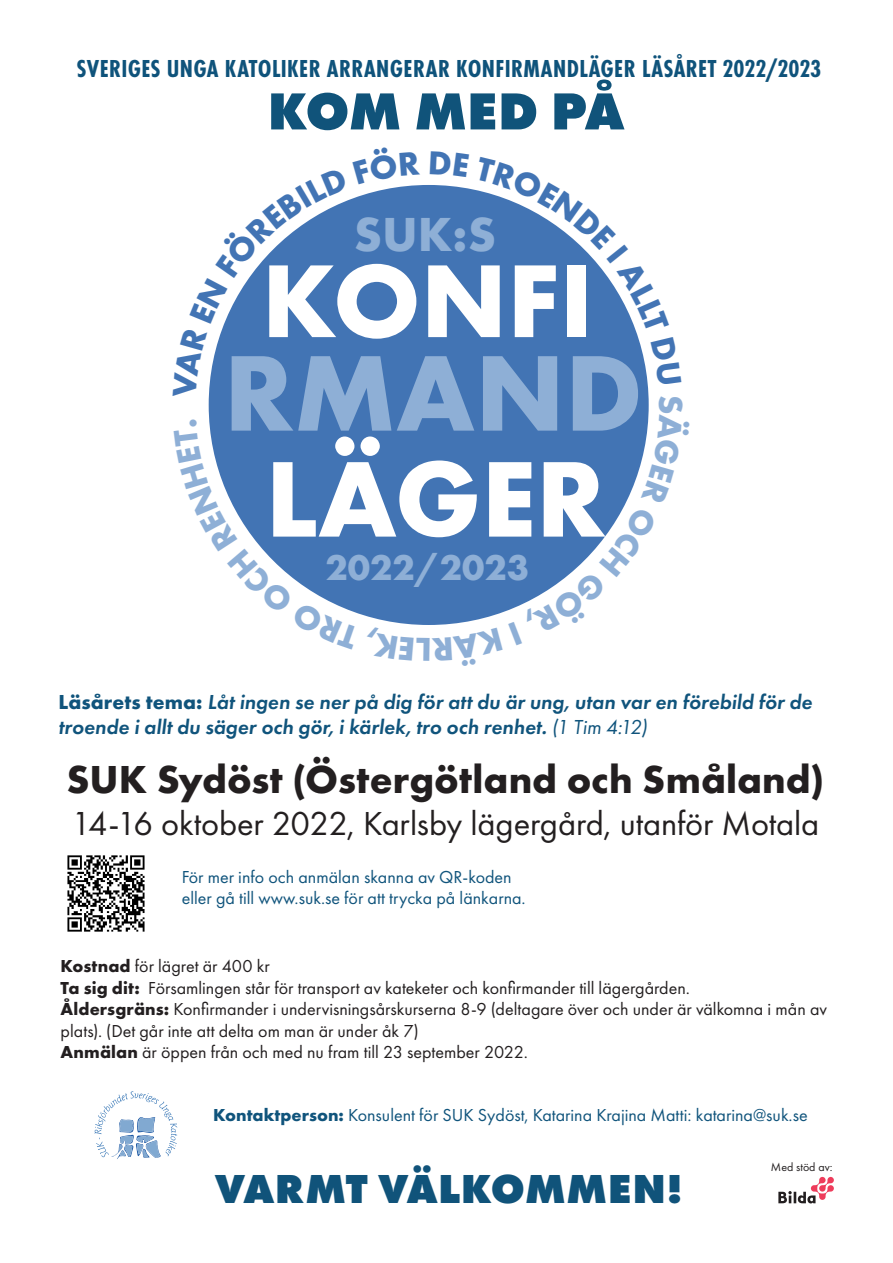
<style>
.page{position:relative;width:893px;height:1263px;background:#fff}
.page>*{position:absolute;margin:0;border:0;box-sizing:border-box;transform-origin:0 0}
.t1{font:700 111.6px/105.9px "Futura PT";color:#8eafd6;text-align:center}
.t2{font:700 107.4px "Futura PT";color:#fff}
.t3{font:800 54px "Futura PT";letter-spacing:-.02em;color:#10537a}
.t4{font:700 49.65px "Futura PT";color:#8eafd6}
.t5{font:800 42px "Futura PT";letter-spacing:.005em;color:#10537a}
.t6{font:700 40.5px "Futura PT";color:#231f20}
.t7{font:700 37.2px "Futura PT";color:#8eafd6}
.t8{font:34.5px "Futura PT";letter-spacing:-.005em;color:#231f20}
.t9{font:700 25.5px "Futura PT Cond";letter-spacing:.015em;color:#0f537b}
.t10{font:italic 600 21px/25.2px "Futura PT";letter-spacing:.005em;color:#10547c}
.t11{font:18px/21.6px "Futura PT";color:#231f20}
.t12{font:18px "Futura PT";color:#10547c}
.t13{font:12px "Futura PT";color:#231f20}
.s1{color:#fff}
.s2{font-weight:700;font-style:normal}
.s3{font-weight:400}
.s4{font-weight:700}
</style>
<div class="page">
<svg style="left:95px;top:1091px;width:82px;height:68px"></svg>
<svg style="left:778px;top:1177px;width:56px;height:26px"></svg>
<img style="left:67px;top:855px;width:78px;height:77px">
<svg style="left:208px;top:185px;width:441px;height:440px"></svg>
<p class="t9" style="left:76px;top:53px;width:746px">SVERIGES UNGA KATOLIKER ARRANGERAR KONFIRMANDLÄGER LÄSÅRET 2022/2023</p>
<p class="t3" style="left:268px;top:77px;width:358px">KOM MED PÅ</p>
<p class="t4" style="left:354px;top:202px;width:144px">SUK:S</p>
<p class="t2" style="left:262px;top:232px;width:333px">KONFI</p>
<p class="t1" style="left:224px;top:338px;width:420px">RMAND<br><span class="s1">LÄGER</span></p>
<p class="t7" style="left:326px;top:543px;width:205px">2022/2023</p>
<p class="t10" style="left:58px;top:689px;width:755px"><span class="s2">Läsårets tema:</span> Låt ingen se ner på dig för att du är ung, utan var en förebild för de troende i allt du säger och gör, i kärlek, tro och renhet. <span class="s3">(1 Tim 4:12)</span></p>
<p class="t6" style="left:66px;top:753px;width:759px">SUK Sydöst (Östergötland och Småland)</p>
<p class="t8" style="left:71px;top:803px;width:750px">14-16 oktober 2022, Karlsby lägergård, utanför Motala</p>
<p class="t12" style="left:182px;top:866px;width:331px">För mer info och anmälan skanna av QR-koden</p>
<p class="t12" style="left:182px;top:888px;width:345px">eller gå till www.suk.se för att trycka på länkarna.</p>
<p class="t11" style="left:61px;top:955px;width:211px"><span class="s4">Kostnad</span> för lägret är 400 kr</p>
<p class="t11" style="left:61px;top:977px;width:631px"><span class="s4">Ta sig dit:</span> Församlingen står för transport av kateketer och konfirmander till lägergården.</p>
<p class="t11" style="left:61px;top:998px;width:768px"><span class="s4">Åldersgräns:</span> Konfirmander i undervisningsårskurserna 8-9 (deltagare över och under är välkomna i mån av plats). (Det går inte att delta om man är under åk 7)</p>
<p class="t11" style="left:61px;top:1041px;width:469px"><span class="s4">Anmälan</span> är öppen från och med nu fram till 23 september 2022.</p>
<p class="t12" style="left:213px;top:1104px;width:596px"><span class="s4">Kontaktperson:</span> Konsulent för SUK Sydöst, Katarina Krajina Matti: katarina@suk.se</p>
<p class="t13" style="left:771px;top:1159px;width:63px">Med stöd av:</p>
<p class="t5" style="left:215px;top:1162px;width:470px">VARMT VÄLKOMMEN!</p>
</div>
